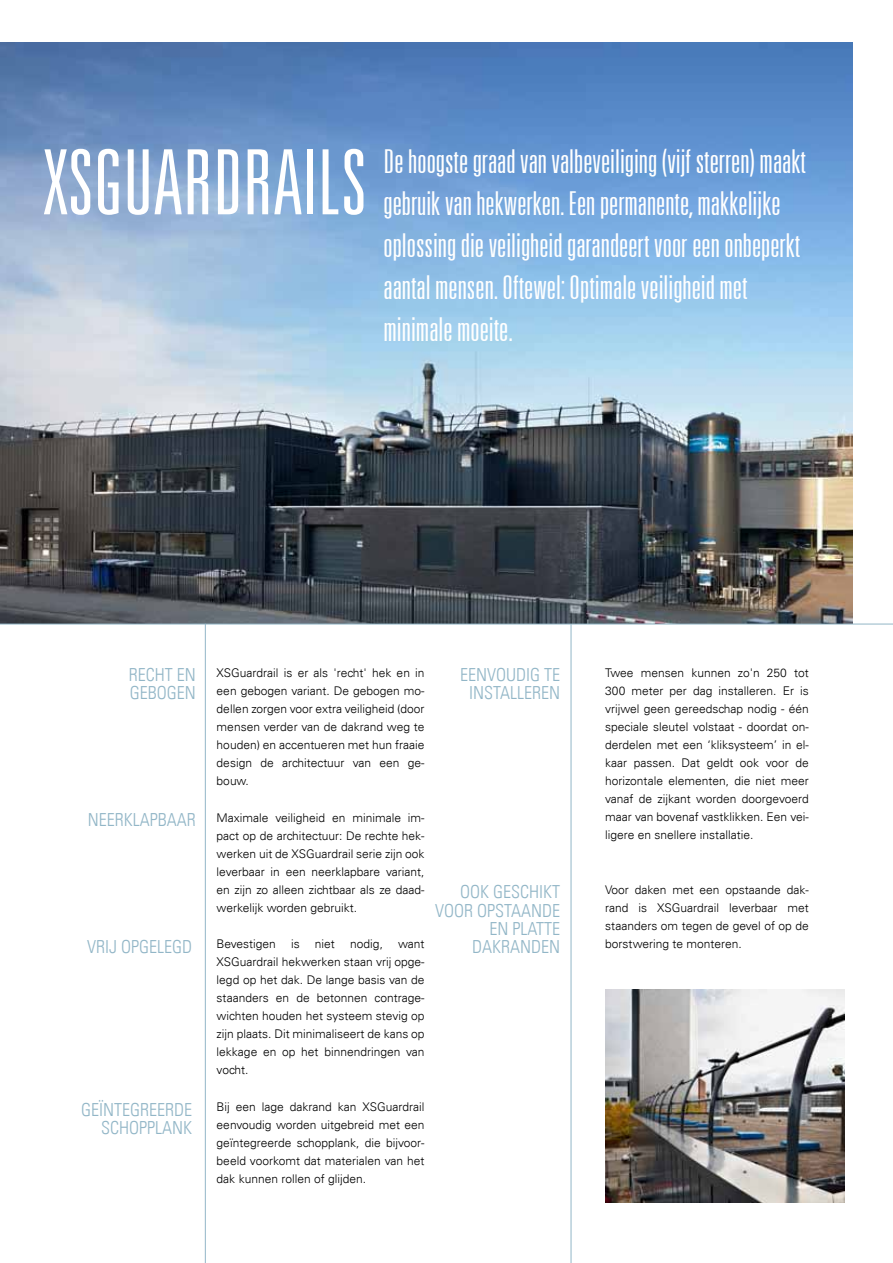
<style>
.page{position:relative;width:893px;height:1263px;background:#fff}
.page>*{position:absolute;margin:0;border:0;box-sizing:border-box;transform-origin:0 0}
.t1{font:300 ultra-condensed 90px "Univers LT";color:#fff}
.t2{font:300 ultra-condensed 33px/42px "Univers LT";color:#fff}
.t3{font:300 condensed 18px/18.1px "Univers LT";color:#92b6c7;text-align:right}
.t4{font:300 12px/18px "Univers LT";color:#000;text-align:justify}
</style>
<div class="page">
<img style="left:0;top:43px;width:852px;height:581px">
<img style="left:605px;top:989px;width:239px;height:213px">
<hr style="left:571px;top:624px;width:1px;height:639px;background:#92b6c7">
<hr style="left:205px;top:624px;width:1px;height:639px;background:#92b6c7">
<hr style="left:0;top:624px;width:893px;height:1px;background:#92b6c7">
<h1 class="t1" style="left:43px;top:136px;width:325px">XSG uardrails</h1>
<h2 class="t2" style="left:384px;top:140px;width:424px">De hoogste graad van valbeveiliging (vijf sterren) maakt gebruik van hekwerken. Een permanente, makkelijke oplossing die veiligheid garandeert voor een onbeperkt aantal mensen. Oftewel: Optimale veiligheid met minimale moeite.</h2>
<h3 class="t3" style="left:129px;top:666px;width:68px;text-align:left">RECHT EN<br>GEBOGEN</h3>
<h3 class="t3" style="left:88px;top:810px;width:109px">NEERKLAPBAAR</h3>
<h3 class="t3" style="left:87px;top:937px;width:106px">VRIJ OPGELEGD</h3>
<h3 class="t3" style="left:81px;top:1100px;width:112px">GEÏNTEGREERDE<br>SCHOPPLANK</h3>
<p class="t4" style="left:217px;top:663px;width:209px">XSGuardrail is er als 'recht' hek en in een gebogen variant. De gebogen mo&shy;dellen zorgen voor extra veiligheid (door mensen verder van de dakrand weg te houden) en accentueren met hun fraaie design de architectuur van een ge&shy;bouw.</p>
<p class="t4" style="left:217px;top:808px;width:209px">Maximale veiligheid en minimale im&shy;pact op de architectuur: De rechte hek&shy;werken uit de XSGuardrail serie zijn ook leverbaar in een neerklapbare variant, en zijn zo alleen zichtbaar als ze daad&shy;werkelijk worden gebruikt.</p>
<p class="t4" style="left:217px;top:935px;width:61px">Bevestigen</p>
<p class="t4" style="left:291px;top:935px;width:10px">is</p>
<p class="t4" style="left:315px;top:935px;width:22px">niet</p>
<p class="t4" style="left:350px;top:935px;width:34px">nodig,</p>
<p class="t4" style="left:217px;top:935px;width:209px;text-indent:181px">want XSGuardrail hekwerken staan vrij opge&shy;legd op het dak. De lange basis van de staanders en de betonnen contrage&shy;wichten houden het systeem stevig op zijn plaats. Dit minimaliseert de kans op lekkage en op het binnendringen van vocht.</p>
<p class="t4" style="left:217px;top:1098px;width:209px">Bij een lage dakrand kan XSGuardrail eenvoudig worden uitgebreid met een geïntegreerde schopplank, die bijvoor&shy;beeld voorkomt dat materialen van het dak kunnen rollen of glijden.</p>
<h3 class="t3" style="left:460px;top:666px;width:101px;text-align:center">EENVOUDIG TE<br>INSTALLEREN</h3>
<h3 class="t3" style="left:435px;top:883px;width:127px">OOK GESCHIKT<br>VOOR OPSTAANDE<br>EN PLATTE<br>DAKRANDEN</h3>
<p class="t4" style="left:605px;top:663px;width:205px">Twee mensen kunnen zo'n 250 tot 300 meter per dag installeren. Er is vrijwel geen gereedschap nodig - één speciale sleutel volstaat - doordat on&shy;derdelen met een ‘kliksysteem’ in el&shy;kaar passen. Dat geldt ook voor de horizontale elementen, die niet meer vanaf de zijkant worden doorgevoerd maar van bovenaf vastklikken. Een vei&shy;ligere en snellere installatie.</p>
<p class="t4" style="left:605px;top:881px;width:205px">Voor daken met een opstaande dak&shy;rand is XSGuardrail leverbaar met staanders om tegen de gevel of op de borstwering te monteren.</p>
</div>
